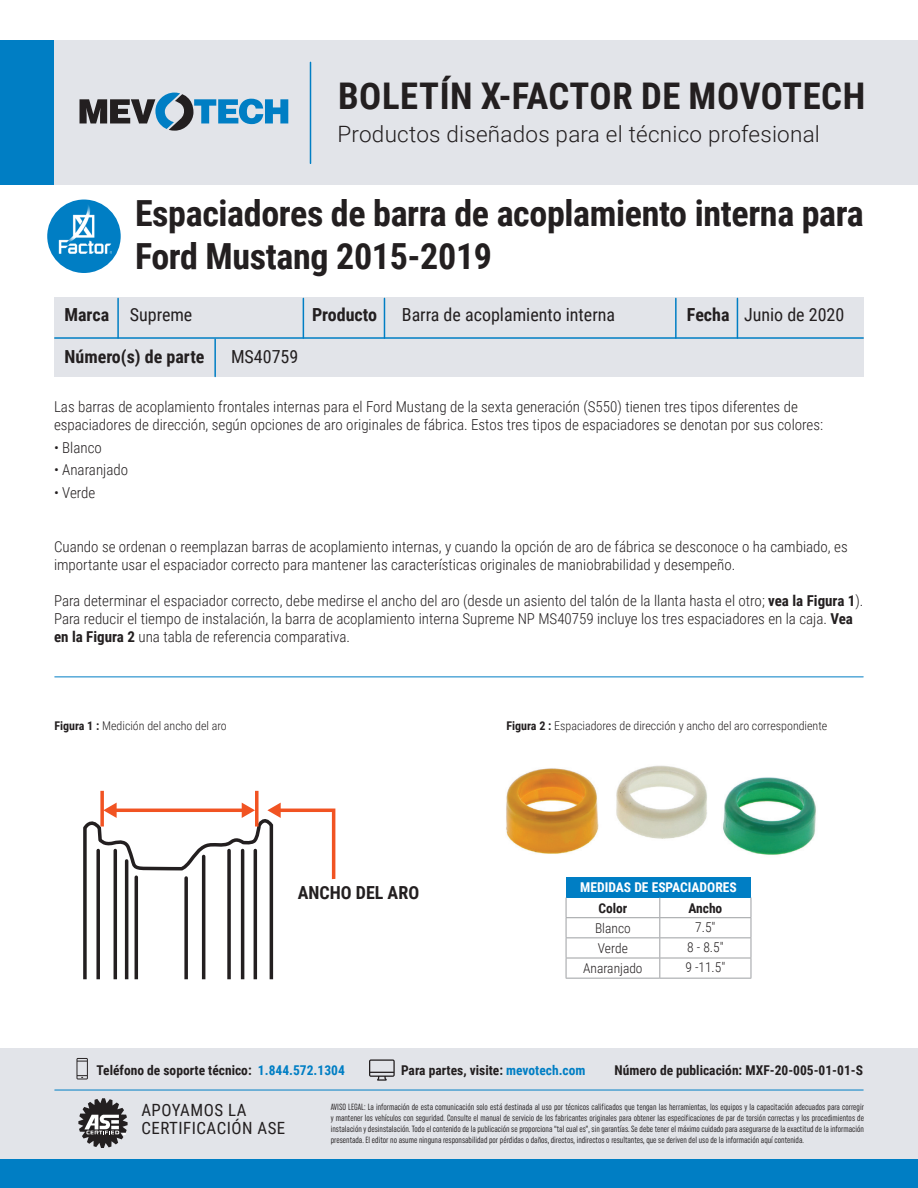
<style>
.page{position:relative;width:918px;height:1188px;background:#fff}
.page>*{position:absolute;margin:0;border:0;box-sizing:border-box;transform-origin:0 0}
.t1{font:700 36.75px "Roboto Condensed";letter-spacing:.015em;color:#231f20}
.t2{font:700 36px/43.2px "Roboto Condensed";letter-spacing:-.01em;color:#231f20}
.t3{font:300 22.5px "Roboto";letter-spacing:.01em;color:#231f20}
.t4{font:18px "Roboto Condensed";color:#231f20}
.t5{font:700 18px "Roboto Condensed";color:#231f20}
.t6{font:16.8px/18px "Roboto Condensed";letter-spacing:.03em;color:#231f20}
.t7{font:300 15px/18px "Roboto Condensed";color:#231f20}
.t8{font:700 13.5px "Roboto Condensed";color:#231f20}
.t9{font:300 13.5px "Roboto Condensed";color:#231f20}
.t10{font:700 13.5px "Roboto Condensed";color:#fff}
.t11{font:300 12px "Roboto Condensed";color:#231f20}
.t12{font:extra-condensed 9px/10.8px "Uniform";color:#231f20;text-align:justify}
.s1{font-weight:700}
.s2{color:#007ec4}
</style>
<div class="page">
<div style="left:0;top:1049px;width:918px;height:139px;background:#e2e4e9"></div>
<div style="left:0;top:1160px;width:918px;height:28px;background:#007ec4"></div>
<svg style="left:78px;top:1098px;width:50px;height:50px"></svg>
<svg style="left:76px;top:1058px;width:12px;height:21px"></svg>
<svg style="left:369px;top:1059px;width:26px;height:22px"></svg>
<hr style="left:55px;top:1090px;width:808px;height:1px;background:#007ec4">
<div style="left:54px;top:298px;width:810px;height:79px;background:#e2e4e9"></div>
<hr style="left:303px;top:298px;width:1px;height:40px;background:#007ec4">
<hr style="left:675px;top:298px;width:2px;height:40px;background:#007ec4">
<hr style="left:384px;top:298px;width:1px;height:40px;background:#007ec4">
<hr style="left:737px;top:298px;width:1px;height:40px;background:#007ec4">
<hr style="left:117px;top:298px;width:2px;height:40px;background:#007ec4">
<hr style="left:55px;top:337px;width:808px;height:2px;background:#007ec4">
<hr style="left:214px;top:339px;width:2px;height:37px;background:#007ec4">
<div style="left:44px;top:40px;width:874px;height:145px;background:#e2e4e9"></div>
<div style="left:0;top:40px;width:54px;height:145px;background:#007ec4"></div>
<hr style="left:310px;top:62px;width:1px;height:101px;background:#007ec4">
<svg style="left:80px;top:93px;width:208px;height:38px"></svg>
<hr style="left:55px;top:677px;width:808px;height:1px;background:#007ec4">
<img style="left:506px;top:765px;width:310px;height:90px">
<div style="left:566px;top:877px;width:185px;height:21px;background:#007ec4"></div>
<hr style="left:566px;top:917px;width:94px;height:1px;background:#9d9fa2">
<hr style="left:660px;top:917px;width:91px;height:1px;background:#9d9fa2">
<hr style="left:566px;top:937px;width:94px;height:1px;background:#9d9fa2">
<hr style="left:660px;top:937px;width:91px;height:1px;background:#9d9fa2">
<hr style="left:566px;top:958px;width:94px;height:1px;background:#9d9fa2">
<svg style="left:566px;top:898px;width:1px;height:80px"></svg>
<hr style="left:660px;top:958px;width:91px;height:1px;background:#9d9fa2">
<svg style="left:659px;top:898px;width:1px;height:80px"></svg>
<svg style="left:751px;top:898px;width:1px;height:80px"></svg>
<hr style="left:566px;top:978px;width:94px;height:1px;background:#9d9fa2">
<hr style="left:660px;top:978px;width:91px;height:1px;background:#9d9fa2">
<div style="left:47px;top:200px;width:74px;height:73px;background:#007ec4;border-radius:50%"></div>
<img style="left:58px;top:239px;width:54px;height:15px">
<img style="left:67px;top:205px;width:31px;height:37px">
<svg style="left:83px;top:790px;width:253px;height:189px"></svg>
<h1 class="t1" style="left:338px;top:70px;width:529px">BOLETÍN X-FACTOR DE MOVOTECH</h1>
<h3 class="t3" style="left:338px;top:118px;width:484px">Productos diseñados para el técnico profesional</h3>
<h2 class="t2" style="left:135px;top:190px;width:730px">Espaciadores de barra de acoplamiento interna para<br>Ford Mustang 2015-2019</h2>
<p class="t4" style="left:64px;top:302px;width:129px"><span class="s1">Marca</span> Supreme</p>
<p class="t5" style="left:312px;top:302px;width:67px">Producto</p>
<p class="t4" style="left:402px;top:302px;width:215px">Barra de acoplamiento interna</p>
<p class="t4" style="left:687px;top:302px;width:159px"><span class="s1">Fecha</span> Junio de 2020</p>
<p class="t5" style="left:64px;top:344px;width:142px">Número(s) de parte</p>
<p class="t4" style="left:231px;top:344px;width:69px">MS40759</p>
<p class="t7" style="left:54px;top:397px;width:771px">Las barras de acoplamiento frontales internas para el Ford Mustang de la sexta generación (S550) tienen tres tipos diferentes de espaciadores de dirección, según opciones de aro originales de fábrica. Estos tres tipos de espaciadores se denotan por sus colores:</p>
<p class="t7" style="left:54px;top:438px;width:49px">• Blanco</p>
<p class="t7" style="left:54px;top:460px;width:76px">• Anaranjado</p>
<p class="t7" style="left:54px;top:483px;width:43px">• Verde</p>
<p class="t7" style="left:54px;top:537px;width:795px">Cuando se ordenan o reemplazan barras de acoplamiento internas, y cuando la opción de aro de fábrica se desconoce o ha cambiado, es importante usar el espaciador correcto para mantener las características originales de maniobrabilidad y desempeño.</p>
<p class="t7" style="left:54px;top:591px;width:811px">Para determinar el espaciador correcto, debe medirse el ancho del aro (desde un asiento del talón de la llanta hasta el otro; <span class="s1">vea la Figura 1</span>).<br>Para reducir el tiempo de instalación, la barra de acoplamiento interna Supreme NP MS40759 incluye los tres espaciadores en la caja. <span class="s1">Vea en la Figura 2</span> una tabla de referencia comparativa.</p>
<p class="t11" style="left:54px;top:717px;width:174px"><span class="s1">Figura 1 :</span> Medición del ancho del aro</p>
<p class="t11" style="left:507px;top:717px;width:322px"><span class="s1">Figura 2 :</span> Espaciadores de dirección y ancho del aro correspondiente</p>
<p class="t5" style="left:298px;top:880px;width:123px">ANCHO DEL ARO</p>
<p class="t10" style="left:580px;top:878px;width:158px">MEDIDAS DE ESPACIADORES</p>
<p class="t8" style="left:598px;top:898px;width:31px">Color</p>
<p class="t8" style="left:688px;top:898px;width:35px">Ancho</p>
<p class="t9" style="left:595px;top:919px;width:37px">Blanco</p>
<p class="t9" style="left:695px;top:918px;width:22px">7.5″</p>
<p class="t9" style="left:598px;top:939px;width:31px">Verde</p>
<p class="t9" style="left:687px;top:938px;width:38px">8 - 8.5″</p>
<p class="t9" style="left:583px;top:959px;width:61px">Anaranjado</p>
<p class="t9" style="left:685px;top:958px;width:41px">9 -11.5″</p>
<p class="t8" style="left:97px;top:1061px;width:250px">Teléfono de soporte técnico: <span class="s2">1.844.572.1304</span></p>
<p class="t8" style="left:401px;top:1061px;width:186px">Para partes, visite: <span class="s2">mevotech.com</span></p>
<p class="t8" style="left:615px;top:1061px;width:250px">Número de publicación: MXF-20-005-01-01-S</p>
<p class="t6" style="left:141px;top:1101px;width:145px">APOYAMOS LA<br>CERTIFICACIÓN ASE</p>
<p class="t12" style="left:331px;top:1102px;width:535px">AVISO LEGAL: La información de esta comunicación solo está destinada al uso por técnicos calificados que tengan las herramientas, los equipos y la capacitación adecuados para corregir y mantener los vehículos con seguridad. Consulte el manual de servicio de los fabricantes originales para obtener las especificaciones de par de torsión correctas y los procedimientos de instalación y desinstalación. Todo el contenido de la publicación se proporciona “tal cual es”, sin garantías. Se debe tener el máximo cuidado para asegurarse de la exactitud de la información presentada. El editor no asume ninguna responsabilidad por pérdidas o daños, directos, indirectos o resultantes, que se deriven del uso de la información aquí contenida.</p>
</div>
